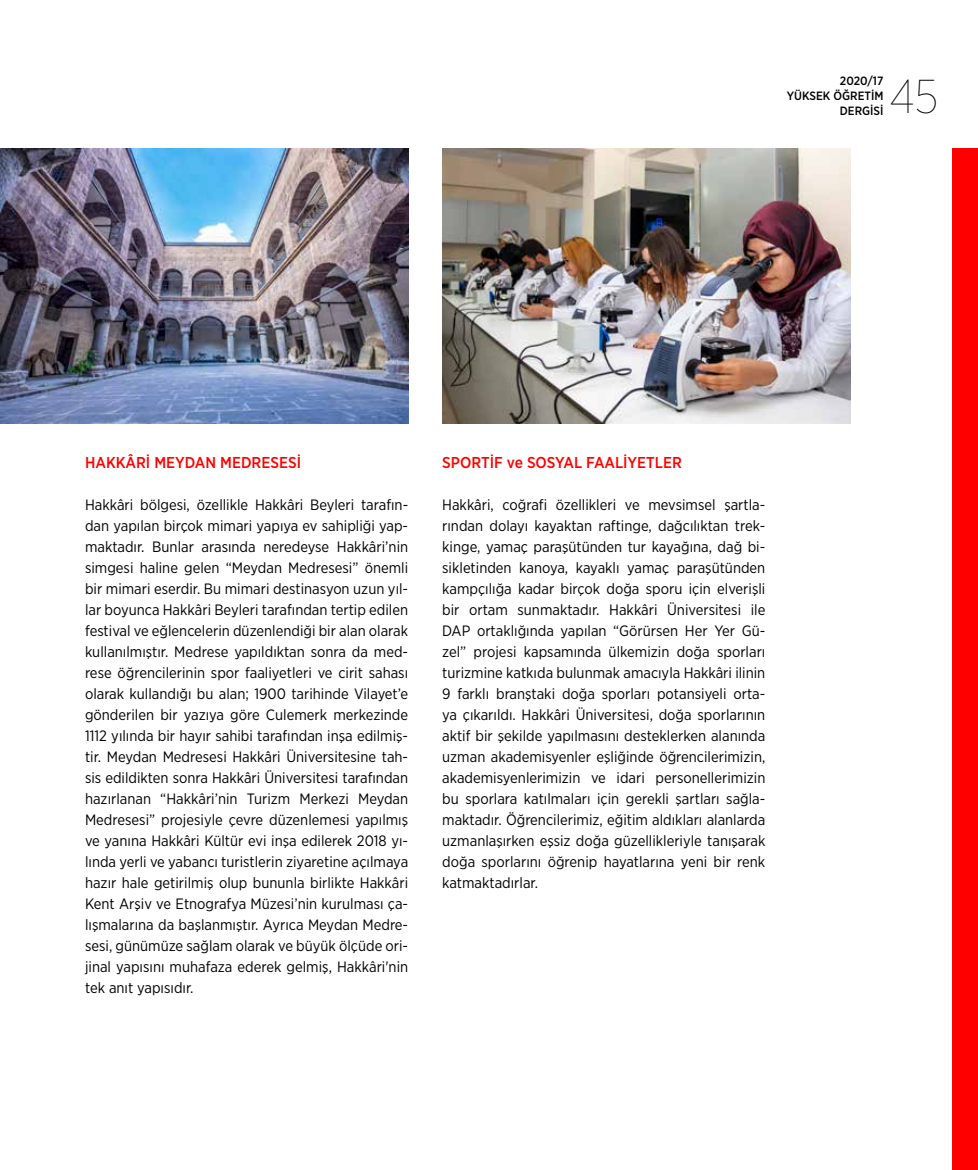
<style>
.page{position:relative;width:978px;height:1170px;background:#fff}
.page>*{position:absolute;margin:0;border:0;box-sizing:border-box;transform-origin:0 0}
.t1{font:100 47.4px "Gotham Narrow";color:#000}
.t2{font:500 15.75px "Gotham Narrow";color:#f00}
.t3{font:15px/21px "Gotham Narrow";color:#000;text-align:justify}
.t4{font:500 12px/15px "Gotham Narrow";color:#000;text-align:right}
</style>
<div class="page">
<img style="left:0;top:149px;width:408px;height:274px">
<img style="left:442px;top:149px;width:408px;height:274px">
<div style="left:952px;top:149px;width:26px;height:1020px;background:#f00"></div>
<p class="t4" style="left:787px;top:73px;width:98px">2020/17<br>YÜKSEK ÖĞRETİM<br>DERGİSİ</p>
<h1 class="t1" style="left:889px;top:68px;width:50px">45</h1>
<p class="t2" style="left:85px;top:452px;width:218px">HAKKÂRİ MEYDAN MEDRESESİ</p>
<p class="t3" style="left:85px;top:494px;width:325px">Hakkâri bölgesi, özellikle Hakkâri Beyleri tarafın&shy;dan yapılan birçok mimari yapıya ev sahipliği yap&shy;maktadır. Bunlar arasında neredeyse Hakkâri’nin simgesi haline gelen “Meydan Medresesi” önemli bir mimari eserdir. Bu mimari destinasyon uzun yıl&shy;lar boyunca Hakkâri Beyleri tarafından tertip edilen festival ve eğlencelerin düzenlendiği bir alan olarak kullanılmıştır. Medrese yapıldıktan sonra da med&shy;rese öğrencilerinin spor faaliyetleri ve cirit sahası olarak kullandığı bu alan; 1900 tarihinde Vilayet’e gönderilen bir yazıya göre Culemerk merkezinde 1112 yılında bir hayır sahibi tarafından inşa edilmiş&shy;tir. Meydan Medresesi Hakkâri Üniversitesine tah&shy;sis edildikten sonra Hakkâri Üniversitesi tarafından hazırlanan “Hakkâri’nin Turizm Merkezi Meydan Medresesi” projesiyle çevre düzenlemesi yapılmış ve yanına Hakkâri Kültür evi inşa edilerek 2018 yı&shy;lında yerli ve yabancı turistlerin ziyaretine açılmaya hazır hale getirilmiş olup bununla birlikte Hakkâri Kent Arşiv ve Etnografya Müzesi’nin kurulması ça&shy;lışmalarına da başlanmıştır. Ayrıca Meydan Medre&shy;sesi, günümüze sağlam olarak ve büyük ölçüde ori&shy;jinal yapısını muhafaza ederek gelmiş, Hakkâri'nin tek anıt yapısıdır.</p>
<p class="t2" style="left:442px;top:452px;width:241px">SPORTİF ve SOSYAL FAALİYETLER</p>
<p class="t3" style="left:442px;top:494px;width:325px">Hakkâri, coğrafi özellikleri ve mevsimsel şartla&shy;rından dolayı kayaktan raftinge, dağcılıktan trek&shy;kinge, yamaç paraşütünden tur kayağına, dağ bi&shy;sikletinden kanoya, kayaklı yamaç paraşütünden kampçılığa kadar birçok doğa sporu için elverişli bir ortam sunmaktadır. Hakkâri Üniversitesi ile DAP ortaklığında yapılan “Görürsen Her Yer Gü&shy;zel” projesi kapsamında ülkemizin doğa sporları turizmine katkıda bulunmak amacıyla Hakkâri ilinin 9 farklı branştaki doğa sporları potansiyeli orta&shy;ya çıkarıldı. Hakkâri Üniversitesi, doğa sporlarının aktif bir şekilde yapılmasını desteklerken alanında uzman akademisyenler eşliğinde öğrencilerimizin, akademisyenlerimizin ve idari personellerimizin bu sporlara katılmaları için gerekli şartları sağla&shy;maktadır. Öğrencilerimiz, eğitim aldıkları alanlarda uzmanlaşırken eşsiz doğa güzellikleriyle tanışarak doğa sporlarını öğrenip hayatlarına yeni bir renk katmaktadırlar.</p>
</div>
